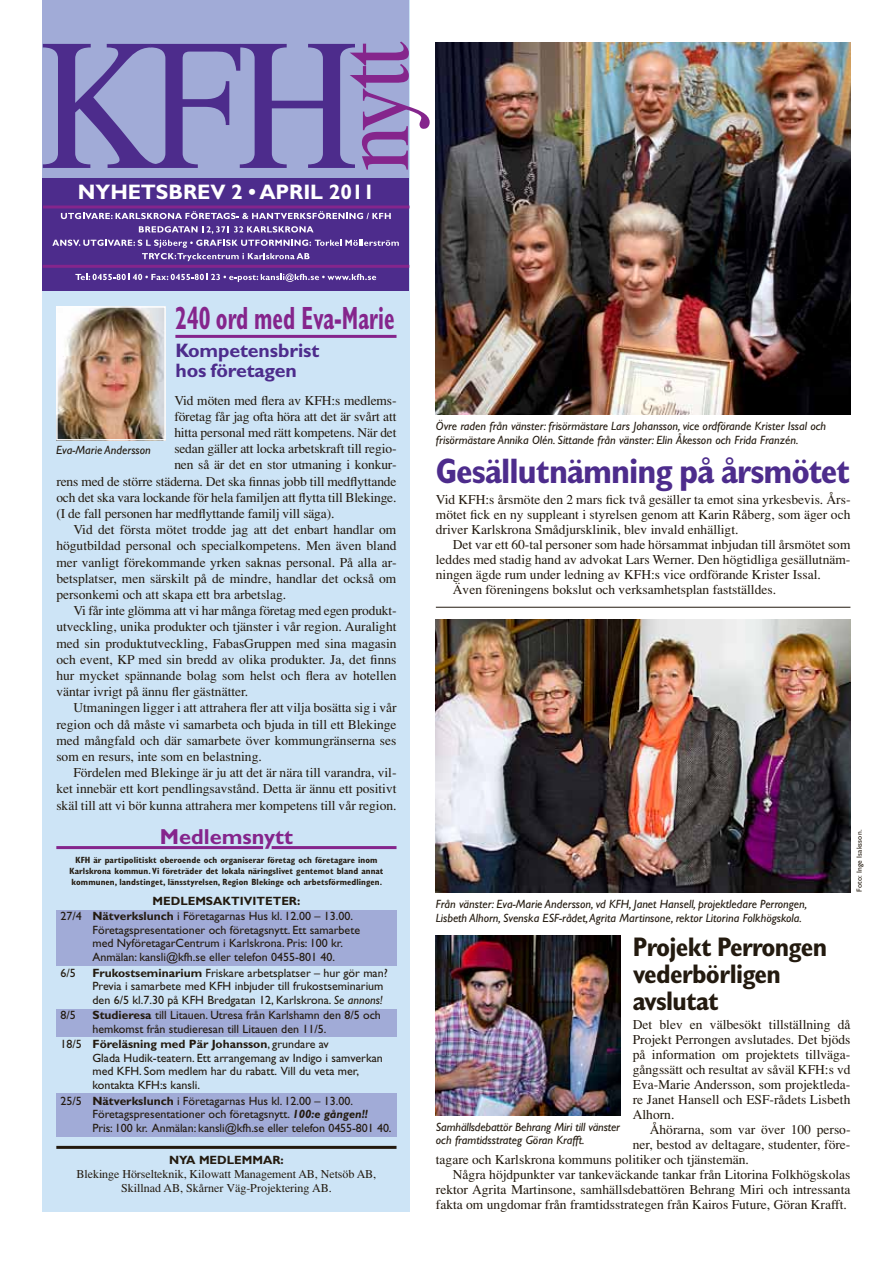
<style>
.page{position:relative;width:893px;height:1263px;background:#fff}
.page>*{position:absolute;margin:0;border:0;box-sizing:border-box;transform-origin:0 0}
.t1{font:700 condensed 35.55px "Gill Sans";letter-spacing:-.025em;color:#4d2c8c}
.t2{font:700 condensed 32.25px "Gill Sans";color:#85258c;scale:.7 1}
.t3{font:700 condensed 27px/27px "Gill Sans";letter-spacing:-.025em;color:#231a0f}
.t4{font:700 21.75px "Gill Sans";color:#85258c}
.t5{font:700 21px "Gill Sans";letter-spacing:-.005em;color:#fff}
.t6{font:700 19.5px/19.5px "Gill Sans";letter-spacing:-.005em;color:#4d2c8c}
.t7{font:13.5px/15px "Times";color:#231a0f;text-align:justify}
.t8{font:12px/13.5px "Gill Sans";color:#231a0f}
.t9{font:italic 12px/13.5px "Gill Sans";color:#231a0f}
.t10{font:12px/13.5px "Times";letter-spacing:-.005em;color:#231a0f;text-align:center}
.t11{font:700 12px "Gill Sans";color:#231a0f}
.t12{font:700 condensed 9px/10.8px "Gill Sans";letter-spacing:.01em;color:#231a0f;text-align:center}
.t13{font:7.5px "Gill Sans";letter-spacing:.025em;color:#231a0f}
.s1{font-weight:700}
.s2{font-style:italic}
.s3{font-weight:700;font-style:italic}
</style>
<div class="page">
<div style="left:43px;top:0;width:367px;height:1212px;background:#cde4f6"></div>
<div style="left:43px;top:220px;width:366px;height:70px;background:#4d2c8c"></div>
<div style="left:43px;top:0;width:366px;height:203px;background:#a1abd7"></div>
<div style="left:43px;top:178px;width:366px;height:71px;background:#4d2c8c"></div>
<svg style="left:43px;top:42px;width:387px;height:128px"></svg>
<svg style="left:75px;top:273px;width:301px;height:9px"></svg>
<svg style="left:61px;top:211px;width:330px;height:8px"></svg>
<svg style="left:139px;top:226px;width:174px;height:8px"></svg>
<svg style="left:52px;top:240px;width:347px;height:21px"></svg>
<hr style="left:43px;top:205px;width:366px;height:3px;background:#85258c">
<hr style="left:43px;top:265px;width:366px;height:3px;background:#85258c">
<div style="left:56px;top:910px;width:340px;height:55px;background:#a1abd7"></div>
<hr style="left:175px;top:335px;width:221px;height:3px;background:#85258c">
<hr style="left:56px;top:846px;width:207px;height:3px;background:#85258c">
<hr style="left:272px;top:846px;width:124px;height:3px;background:#85258c">
<hr style="left:56px;top:1146px;width:340px;height:3px;background:#231a0f">
<img style="left:56px;top:306px;width:110px;height:135px">
<div style="left:56px;top:1009px;width:340px;height:28px;background:#a1abd7"></div>
<hr style="left:436px;top:607px;width:414px;height:1px;background:#231a0f">
<img style="left:436px;top:43px;width:415px;height:371px">
<img style="left:436px;top:935px;width:184px;height:180px">
<img style="left:436px;top:619px;width:414px;height:273px">
<div style="left:56px;top:1093px;width:340px;height:44px;background:#a1abd7"></div>
<h3 class="t5" style="left:78px;top:179px;width:298px">NYHETSBREV 2 • APRIL 2011</h3>
<h2 class="t2" style="left:175px;top:299px;width:315px">240 ord med Eva-Marie</h2>
<h3 class="t6" style="left:175px;top:341px;width:145px">Kompetensbrist hos företagen</h3>
<p class="t7" style="left:174px;top:392px;width:224px">Vid möten med flera av KFH:s medlems-</p>
<p class="t7" style="left:174px;top:409px;width:224px">företag får jag ofta höra att det är svårt att</p>
<p class="t7" style="left:174px;top:425px;width:224px">hitta personal med rätt kompetens. När det</p>
<p class="t7" style="left:174px;top:441px;width:224px">sedan gäller att locka arbetskraft till regio-</p>
<p class="t7" style="left:174px;top:457px;width:224px">nen så är det en stor utmaning i konkur-</p>
<p class="t7" style="left:56px;top:473px;width:342px">rens med de större städerna. Det ska finnas jobb till medflyttande</p>
<p class="t7" style="left:56px;top:490px;width:342px">och det ska vara lockande för hela familjen att flytta till Blekinge.</p>
<p class="t7" style="left:56px;top:506px;width:280px">(I de fall personen har medflyttande familj vill säga).</p>
<p class="t7" style="left:73px;top:522px;width:325px">Vid det första mötet trodde jag att det enbart handlar om</p>
<p class="t7" style="left:56px;top:538px;width:342px">högutbildad personal och specialkompetens. Men även bland</p>
<p class="t7" style="left:56px;top:554px;width:342px">mer vanligt förekommande yrken saknas personal. På alla ar-</p>
<p class="t7" style="left:56px;top:571px;width:342px">betsplatser, men särskilt på de mindre, handlar det också om</p>
<p class="t7" style="left:56px;top:587px;width:231px">personkemi och att skapa ett bra arbetslag.</p>
<p class="t7" style="left:73px;top:603px;width:325px">Vi får inte glömma att vi har många företag med egen produkt-</p>
<p class="t7" style="left:56px;top:619px;width:342px">utveckling, unika produkter och tjänster i vår region. Auralight</p>
<p class="t7" style="left:56px;top:635px;width:342px">med sin produktutveckling, FabasGruppen med sina magasin</p>
<p class="t7" style="left:56px;top:652px;width:342px">och event, KP med sin bredd av olika produkter. Ja, det finns</p>
<p class="t7" style="left:56px;top:668px;width:342px">hur mycket spännande bolag som helst och flera av hotellen</p>
<p class="t7" style="left:56px;top:684px;width:193px">väntar ivrigt på ännu fler gästnätter.</p>
<p class="t7" style="left:73px;top:700px;width:325px">Utmaningen ligger i att attrahera fler att vilja bosätta sig i vår</p>
<p class="t7" style="left:56px;top:716px;width:342px">region och då måste vi samarbeta och bjuda in till ett Blekinge</p>
<p class="t7" style="left:56px;top:733px;width:342px">med mångfald och där samarbete över kommungränserna ses</p>
<p class="t7" style="left:56px;top:749px;width:207px">som en resurs, inte som en belastning.</p>
<p class="t7" style="left:73px;top:765px;width:325px">Fördelen med Blekinge är ju att det är nära till varandra, vil-</p>
<p class="t7" style="left:56px;top:781px;width:342px">ket innebär ett kort pendlingsavstånd. Detta är ännu ett positivt</p>
<p class="t7" style="left:56px;top:797px;width:342px">skäl till att vi bör kunna attrahera mer kompetens till vår region.</p>
<p class="t9" style="left:56px;top:443px;width:96px">Eva-Marie Andersson</p>
<h3 class="t4" style="left:160px;top:824px;width:134px">Medlemsnytt</h3>
<p class="t12" style="left:69px;top:854px;width:315px">KFH är partipolitiskt oberoende och organiserar företag och företagare inom<br>Karlskrona kommun. Vi företräder det lokala näringslivet gentemot bland annat kommunen, landstinget, länsstyrelsen, Region Blekinge och arbetsförmedlingen.</p>
<p class="t8" style="left:61px;top:893px;width:294px;line-height:15.6px;text-indent:92px"><span class="s1">MEDLEMSAKTIVITETER:<br></span>27/4 <span class="s1">Nätverkslunch</span> i Företagarnas Hus kl. 12.00 – 13.00.</p>
<p class="t8" style="left:92px;top:923px;width:269px">Företagspresentationer och företagsnytt. Ett samarbete med NyföretagarCentrum i Karlskrona. Pris: 100 kr.<br>Anmälan: kansli@kfh.se eller telefon 0455-801 40.</p>
<p class="t8" style="left:61px;top:966px;width:17px">6/5</p>
<p class="t8" style="left:92px;top:966px;width:297px"><span class="s1">Frukostseminarium</span> Friskare arbetsplatser – hur gör man?<br>Previa i samarbete med KFH inbjuder till frukostseminarium den 6/5 kl.7.30 på KFH Bredgatan 12, Karlskrona. <span class="s2">Se annons!</span></p>
<p class="t8" style="left:61px;top:1008px;width:17px">8/5</p>
<p class="t8" style="left:92px;top:1008px;width:290px"><span class="s1">Studieresa</span> till Litauen. Utresa från Karlshamn den 8/5 och hemkomst från studieresan till Litauen den 11/5.</p>
<p class="t8" style="left:92px;top:1038px;width:292px;text-indent:-32px">18/5 <span class="s1">Föreläsning med Pär Johansson</span>, grundare av<br>Glada Hudik-teatern. Ett arrangemang av Indigo i samverkan med KFH. Som medlem har du rabatt. Vill du veta mer, kontakta KFH:s kansli.</p>
<p class="t8" style="left:92px;top:1094px;width:301px;text-indent:-32px">25/5 <span class="s1">Nätverkslunch</span> i Företagarnas Hus kl. 12.00 – 13.00.<br>Företagspresentationer och företagsnytt. <span class="s3">100:e gången!!<br></span>Pris: 100 kr. Anmälan: kansli@kfh.se eller telefon 0455-801 40.</p>
<p class="t11" style="left:169px;top:1152px;width:116px">NYA MEDLEMMAR:</p>
<p class="t10" style="left:77px;top:1167px;width:301px">Blekinge Hörselteknik, Kilowatt Management AB, Netsöb AB,<br>Skillnad AB, Skårner Väg-Projektering AB.</p>
<p class="t9" style="left:436px;top:419px;width:392px">Övre raden från vänster: frisörmästare Lars Johansson, vice ordförande Krister Issal och frisörmästare Annika Olén. Sittande från vänster: Elin Åkesson och Frida Franzén.</p>
<h1 class="t1" style="left:436px;top:449px;width:416px">Gesällutnämning på årsmötet</h1>
<p class="t7" style="left:436px;top:492px;width:416px">Vid KFH:s årsmöte den 2 mars fick två gesäller ta emot sina yrkesbevis. Års&shy;mötet fick en ny suppleant i styrelsen genom att Karin Råberg, som äger och driver Karlskrona Smådjursklinik, blev invald enhälligt.</p>
<p class="t7" style="left:453px;top:537px;width:399px">Det var ett 60-tal personer som hade hörsammat inbjudan till årsmötet som</p>
<p class="t7" style="left:436px;top:552px;width:416px">leddes med stadig hand av advokat Lars Werner. Den högtidliga gesällutnäm-</p>
<p class="t7" style="left:436px;top:567px;width:387px">ningen ägde rum under ledning av KFH:s vice ordförande Krister Issal.</p>
<p class="t7" style="left:453px;top:582px;width:325px">Även föreningens bokslut och verksamhetsplan fastställdes.</p>
<p class="t9" style="left:436px;top:898px;width:373px">Från vänster: Eva-Marie Andersson, vd KFH, Janet Hansell, projektledare Perrongen,<br>Lisbeth Alhorn, Svenska ESF-rådet, Agrita Martinsone, rektor Litorina Folkhögskola.</p>
<p class="t13" style="left:855px;top:892px;width:64px;rotate:-90deg">Foto: Inge Isaksson.</p>
<h3 class="t3" style="left:633px;top:933px;width:196px">Projekt Perrongen vederbörligen avslutat</h3>
<p class="t7" style="left:633px;top:1017px;width:219px">Det blev en välbesökt tillställning då Projekt Perrongen avslutades. Det bjöds på information om projektets tillväga&shy;gångssätt och resultat av såväl KFH:s vd Eva-Marie Andersson, som projektleda&shy;re Janet Hansell och ESF-rådets Lisbeth Alhorn.</p>
<p class="t7" style="left:650px;top:1122px;width:202px">Åhörarna, som var över 100 perso-</p>
<p class="t7" style="left:633px;top:1137px;width:219px">ner, bestod av deltagare, studenter, före-</p>
<p class="t7" style="left:436px;top:1152px;width:315px">tagare och Karlskrona kommuns politiker och tjänstemän.</p>
<p class="t7" style="left:453px;top:1167px;width:399px">Några höjdpunkter var tankeväckande tankar från Litorina Folkhögskolas</p>
<p class="t7" style="left:436px;top:1182px;width:416px">rektor Agrita Martinsone, samhällsdebattören Behrang Miri och intressanta</p>
<p class="t7" style="left:436px;top:1197px;width:413px">fakta om ungdomar från framtidsstrategen från Kairos Future, Göran Krafft.</p>
<p class="t9" style="left:436px;top:1120px;width:186px">Samhällsdebattör Behrang Miri till vänster och framtidsstrateg Göran Krafft.</p>
</div>
